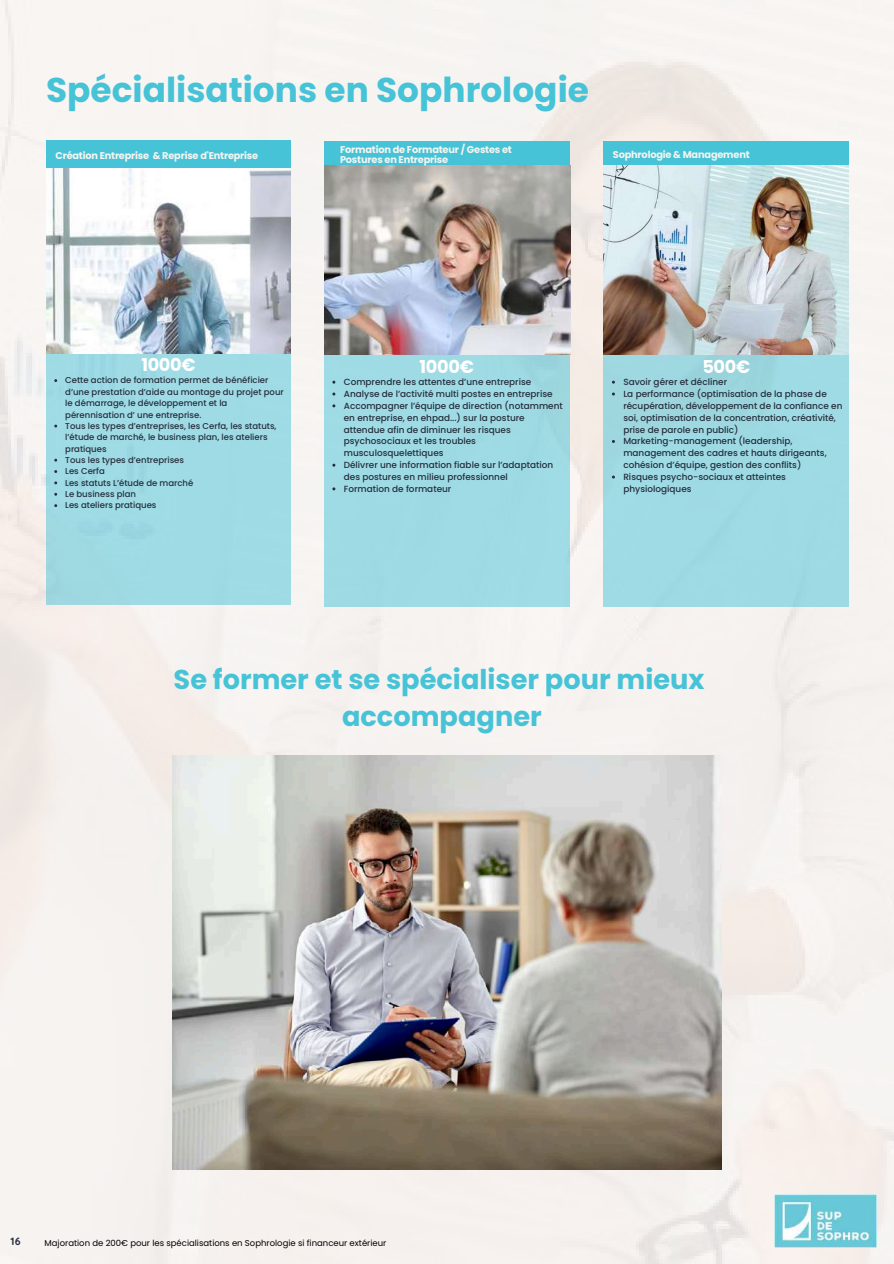
<style>
.page{position:relative;width:894px;height:1264px;background:#fff}
.page>*{position:absolute;margin:0;border:0;box-sizing:border-box;transform-origin:0 0}
.t1{font:700 34.35px "Poppins";color:#47c3d8}
.t2{font:700 27.15px/37.2px "Poppins";color:#47c3d8;text-align:center}
.t3{font:700 17.85px "Poppins";letter-spacing:-.02em;color:#fff}
.t4{font:700 17.7px "Poppins";color:#fff}
.t5{font:700 10.65px "Quicksand";color:#262e3d}
.t6{font:700 9.75px/10.6px "Poppins";letter-spacing:-.02em;color:#f6f5f0}
.t7{font:500 8.85px/11.9px "Poppins";color:#262e3d}
.t8{font:500 8.55px/11.4px "Poppins";color:#262e3d}
.t9{font:8.55px "Poppins";color:#000}
</style>
<div class="page">
<img style="left:0;top:0;width:893px;height:1263px">
<div style="left:46px;top:140px;width:245px;height:28px;background:#47c3d8"></div>
<div style="left:46px;top:353px;width:245px;height:251px;background:#9fdbe5"></div>
<img style="left:46px;top:168px;width:244px;height:185px">
<img style="left:173px;top:755px;width:547px;height:414px">
<img style="left:774px;top:1194px;width:102px;height:53px">
<div style="left:324px;top:141px;width:245px;height:28px;background:#47c3d8"></div>
<div style="left:603px;top:141px;width:245px;height:28px;background:#47c3d8"></div>
<div style="left:324px;top:354px;width:246px;height:253px;background:#9edbe4"></div>
<div style="left:603px;top:354px;width:245px;height:253px;background:#9edae4"></div>
<img style="left:324px;top:166px;width:246px;height:189px">
<img style="left:603px;top:166px;width:245px;height:189px">
<h1 class="t1" style="left:46px;top:66px;width:544px">Spécialisations en Sophrologie</h1>
<p class="t6" style="left:340px;top:144px;width:173px">Formation de Formateur / Gestes et<br>Postures en Entreprise</p>
<p class="t6" style="left:612px;top:149px;width:138px">Sophrologie &amp; Management</p>
<p class="t6" style="left:55px;top:150px;width:204px">Création Entreprise &amp; Reprise d'Entreprise</p>
<h3 class="t4" style="left:141px;top:352px;width:55px">1000€</h3>
<p class="t8" style="left:65px;top:375px;width:220px">Cette action de formation permet de bénéficier d’une prestation d’aide au montage du projet pour le démarrage, le développement et la pérennisation d’ une entreprise.<br>Tous les types d’entreprises, les Cerfa, les statuts, l’étude de marché, le business plan, les ateliers pratiques<br>Tous les types d’entreprises<br>Les Cerfa<br>Les statuts L’étude de marché<br>Le business plan<br>Les ateliers pratiques</p>
<h3 class="t3" style="left:419px;top:354px;width:56px">1000€</h3>
<h3 class="t3" style="left:702px;top:354px;width:49px">500€</h3>
<p class="t7" style="left:344px;top:376px;width:220px">Comprendre les attentes d’une entreprise Analyse de l’activité multi postes en entreprise Accompagner l’équipe de direction (notamment en entreprise, en ehpad...) sur la posture attendue afin de diminuer les risques psychosociaux et les troubles musculosquelettiques<br>Délivrer une information fiable sur l’adaptation des postures en milieu professionnel<br>Formation de formateur</p>
<p class="t7" style="left:623px;top:376px;width:220px">Savoir gérer et décliner<br>La performance (optimisation de la phase de récupération, développement de la confiance en soi, optimisation de la concentration, créativité, prise de parole en public)<br>Marketing-management (leadership, management des cadres et hauts dirigeants, cohésion d’équipe, gestion des conflits)<br>Risques psycho-sociaux et atteintes physiologiques</p>
<h2 class="t2" style="left:173px;top:660px;width:532px">Se former et se spécialiser pour mieux accompagner</h2>
<p class="t5" style="left:11px;top:1234px;width:11px">16</p>
<p class="t9" style="left:45px;top:1236px;width:343px">Majoration de 200€ pour les spécialisations en Sophrologie si financeur extérieur</p>
</div>
